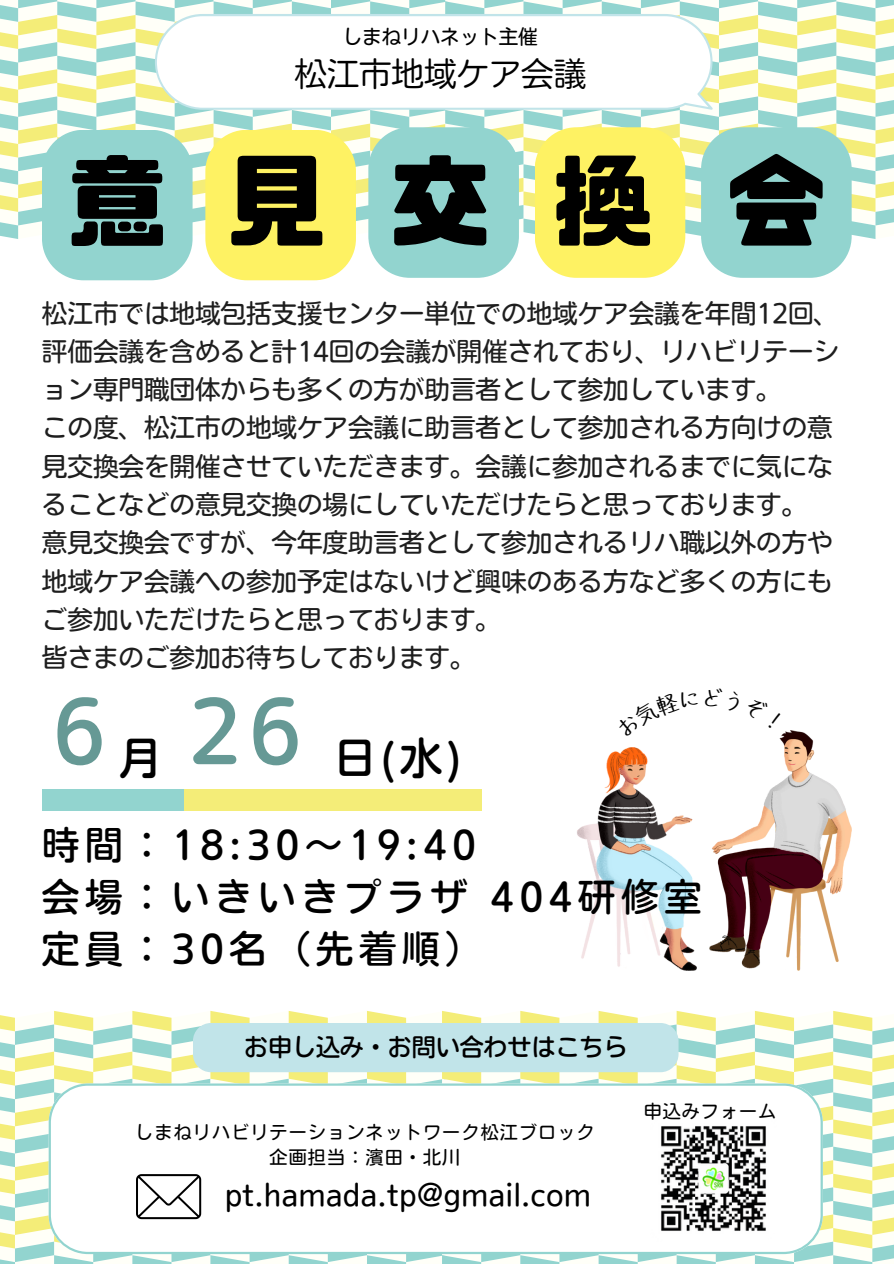
<style>
.page{position:relative;width:894px;height:1264px;background:#fff}
.page>*{position:absolute;margin:0;border:0;box-sizing:border-box;transform-origin:0 0}
.t1{font:102.45px "CP Font";color:#000}
.t2{font:82.5px "Nud Motoya Maru Std W4";color:#669995}
.t3{font:42.6px "Nud Motoya Maru Std W4";color:#000}
.t4{font:37.5px/51.8px "Nud Motoya Maru Std W4";letter-spacing:.15em;color:#000}
.t5{font:32.4px "Nud Motoya Maru Std W2 b";color:#000}
.t6{font:30px "Nud Motoya Maru Std W3";color:#000}
.t7{font:25.5px/38.2px "Nud Motoya Maru Std W3";color:#1e1e1e}
.t8{font:24px "Nud Motoya Maru Std W4";color:#000}
.t9{font:19.5px "Nud Motoya Maru Std W3";color:#000}
.t10{font:18px/24.8px "Nud Motoya Maru Std W3";letter-spacing:.065em;color:#000;text-align:center}
.t11{font:17.85px "Nud Motoya Maru Std W3";letter-spacing:.065em;color:#000}
</style>
<div class="page">
<svg style="left:0;top:0;width:893px;height:239px"></svg>
<svg style="left:155px;top:14px;width:557px;height:96px"></svg>
<div style="left:42px;top:130px;width:150px;height:150px;background:#92d4cf;border-radius:42px"></div>
<div style="left:205px;top:130px;width:151px;height:150px;background:#fef263;border-radius:42px"></div>
<div style="left:368px;top:127px;width:151px;height:151px;background:#92d4cf;border-radius:42px"></div>
<div style="left:534px;top:127px;width:151px;height:151px;background:#fef263;border-radius:42px"></div>
<div style="left:700px;top:127px;width:151px;height:151px;background:#92d4cf;border-radius:42px"></div>
<div style="left:42px;top:790px;width:143px;height:21px;background:#92d4cf"></div>
<div style="left:185px;top:790px;width:297px;height:21px;background:#f4ed78"></div>
<img style="left:577px;top:747px;width:118px;height:223px">
<img style="left:709px;top:730px;width:142px;height:240px">
<svg style="left:0;top:1011px;width:893px;height:252px"></svg>
<img style="left:650px;top:1115px;width:126px;height:126px">
<p class="t9" style="left:342px;top:27px;width:196px">しまねリハネット主催</p>
<p class="t5" style="left:294px;top:57px;width:293px">松江市地域ケア会議</p>
<p class="t1" style="left:66px;top:151px;width:104px">意</p>
<p class="t1" style="left:225px;top:151px;width:92px">見</p>
<p class="t1" style="left:389px;top:151px;width:104px">交</p>
<p class="t1" style="left:551px;top:151px;width:104px">換</p>
<p class="t1" style="left:724px;top:151px;width:104px">会</p>
<p class="t7" style="left:42px;top:294px;width:798px">松江市では地域包括支援センター単位での地域ケア会議を年間12回、評価会議を含めると計14回の会議が開催されており、リハビリテーション専門職団体からも多くの方が助言者として参加しています。<br>この度、松江市の地域ケア会議に助言者として参加される方向けの意見交換会を開催させていただきます。会議に参加されるまでに気になることなどの意見交換の場にしていただけたらと思っております。意見交換会ですが、今年度助言者として参加されるリハ職以外の方や地域ケア会議への参加予定はないけど興味のある方など多くの方にもご参加いただけたらと思っております。<br>皆さまのご参加お待ちしております。</p>
<p class="t2" style="left:54px;top:690px;width:53px">6</p>
<p class="t3" style="left:119px;top:736px;width:37px">月</p>
<p class="t2" style="left:189px;top:690px;width:114px">26</p>
<h5 class="t3" style="left:333px;top:736px;width:129px">日 (水)</h5>
<p class="t4" style="left:42px;top:819px;width:661px">時間：18:30〜19:40<br>会場：いきいきプラザ 404研修室定員：30名（先着順）</p>
<p class="t8" style="left:244px;top:1034px;width:384px">お申し込み・お問い合わせはこちら</p>
<p class="t10" style="left:135px;top:1119px;width:460px">しまねリハビリテーションネットワーク松江ブロック企画担当：濱田・北川</p>
<h4 class="t6" style="left:224px;top:1179px;width:368px">pt.hamada.tp@gmail.com</h4>
<p class="t11" style="left:643px;top:1101px;width:134px">申込みフォーム</p>
</div>
